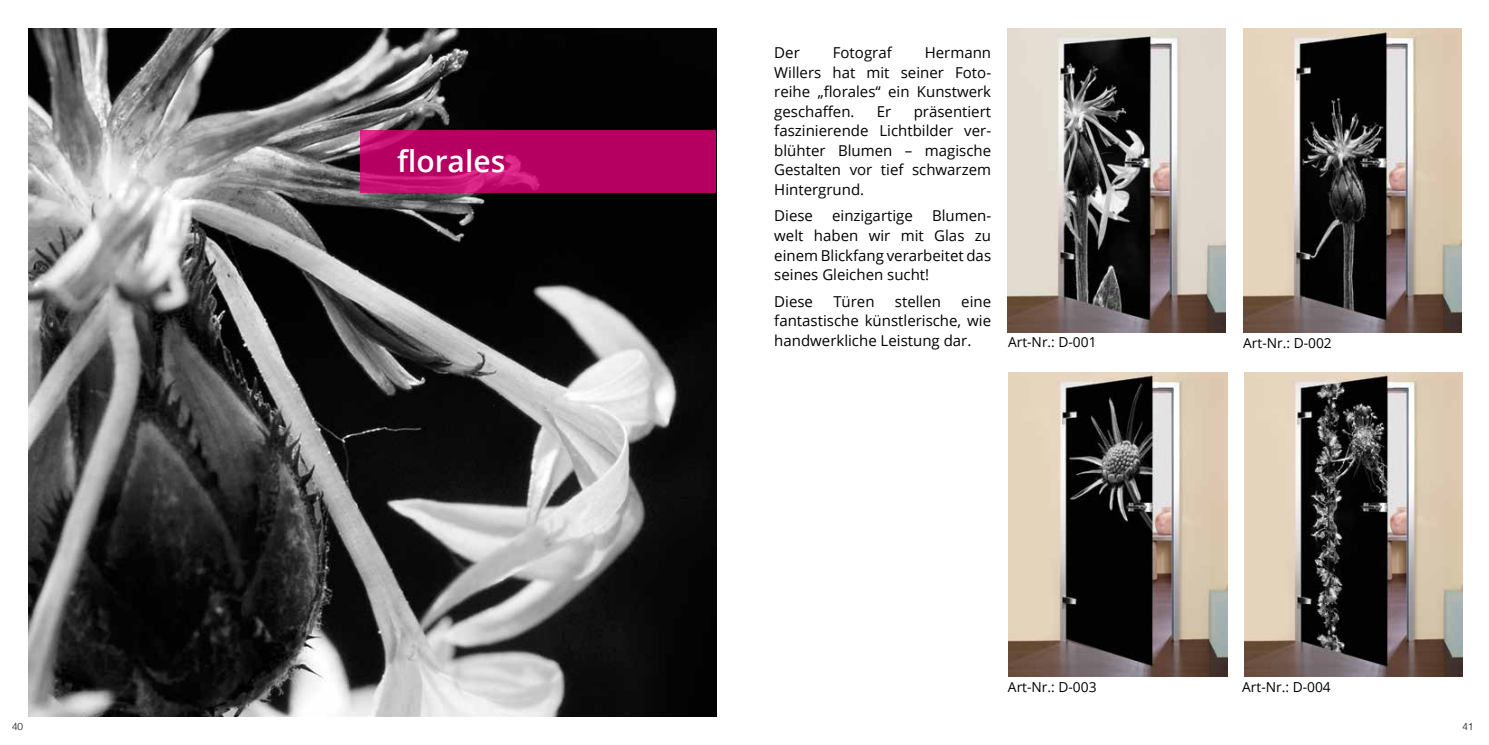
<style>
.page{position:relative;width:1489px;height:745px;background:#fff}
.page>*{position:absolute;margin:0;border:0;box-sizing:border-box;transform-origin:0 0}
.t1{font:600 30px "Open Sans";color:#fff}
.t2{font:15px/19.5px "Open Sans";color:#000;text-align:justify}
.t3{font:13.75px "Open Sans";color:#000}
.t4{font:300 10px "Helvetica Neue";color:#000}
</style>
<div class="page">
<img style="left:28px;top:28px;width:688px;height:688px">
<svg style="left:360px;top:130px;width:356px;height:62px;background:#b90466"></svg>
<img style="left:1243px;top:28px;width:218px;height:304px">
<img style="left:1008px;top:372px;width:218px;height:304px">
<img style="left:1244px;top:372px;width:218px;height:304px">
<img style="left:1007px;top:28px;width:218px;height:304px">
<h1 class="t1" style="left:397px;top:141px;width:110px">florales</h1>
<p class="t2" style="left:774px;top:43px;width:27px">Der</p>
<p class="t2" style="left:832px;top:43px;width:60px">Fotograf</p>
<p class="t2" style="left:774px;top:43px;width:218px;text-indent:150px">Hermann Willers hat mit seiner Foto&shy;reihe „florales“ ein Kunstwerk geschaffen.</p>
<p class="t2" style="left:774px;top:101px;width:218px;text-indent:139px">präsentiert faszinierende Lichtbilder ver&shy;blühter Blumen – magische Gestalten vor tief schwarzem Hintergrund.</p>
<p class="t2" style="left:774px;top:206px;width:40px">Diese</p>
<p class="t2" style="left:832px;top:206px;width:82px">einzigartige</p>
<p class="t2" style="left:876px;top:101px;width:16px">Er</p>
<p class="t2" style="left:774px;top:206px;width:218px;text-indent:158px">Blumen&shy;welt haben wir mit Glas zu einem Blickfang verarbeitet das seines Gleichen sucht!</p>
<p class="t2" style="left:774px;top:291px;width:40px">Diese</p>
<p class="t2" style="left:833px;top:291px;width:43px">Türen</p>
<p class="t2" style="left:894px;top:291px;width:48px">stellen</p>
<p class="t2" style="left:774px;top:291px;width:218px;text-indent:187px">eine fantastische künstlerische, wie handwerkliche Leistung dar.</p>
<p class="t3" style="left:1007px;top:332px;width:90px">Art-Nr.: D-001</p>
<p class="t3" style="left:1243px;top:333px;width:90px">Art-Nr.: D-002</p>
<p class="t3" style="left:1007px;top:676px;width:90px">Art-Nr.: D-003</p>
<p class="t3" style="left:1242px;top:676px;width:90px">Art-Nr.: D-004</p>
<p class="t4" style="left:12px;top:719px;width:13px">40</p>
<p class="t4" style="left:1462px;top:719px;width:13px">41</p>
</div>
